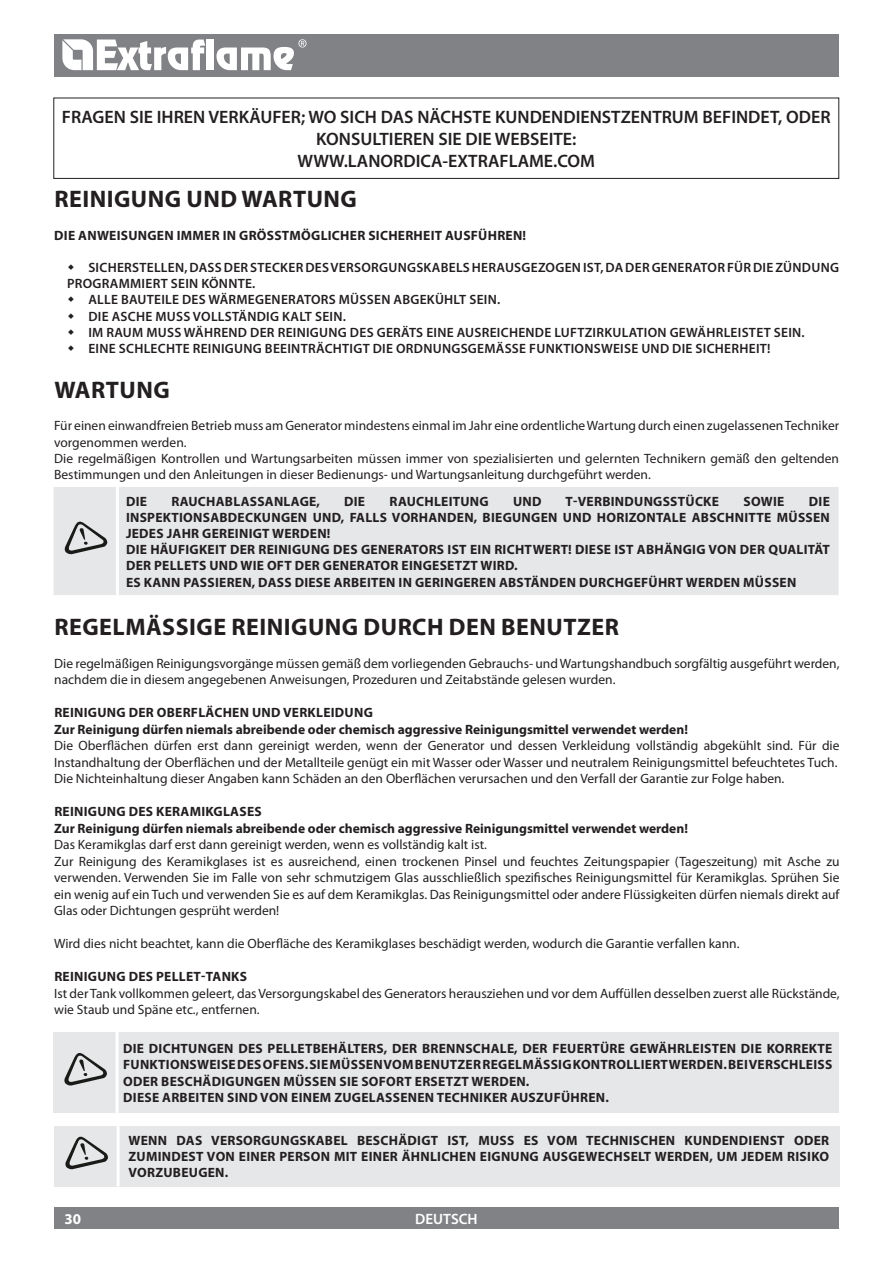
<style>
.page{position:relative;width:893px;height:1263px;background:#fff}
.page>*{position:absolute;margin:0;border:0;box-sizing:border-box;transform-origin:0 0}
.t1{font:700 24px "Myriad Pro";letter-spacing:.02em;color:#231f20}
.t2{font:600 18px "Myriad Pro";color:#231f20}
.t3{font:600 15px "Myriad Pro";color:#fff}
.t4{font:700 15px "Myriad Pro";color:#fff}
.t5{font:13.5px/16.5px "Myriad Pro";color:#231f20}
.t6{font:700 13.5px/16.2px "Myriad Pro";letter-spacing:.02em;color:#231f20}
.t7{font:600 13.5px "Myriad Pro";letter-spacing:.02em;color:#231f20}
.t8{font:700 13.5px/16.5px "Myriad Pro";color:#231f20}
</style>
<div class="page">
<div style="left:54px;top:34px;width:785px;height:43px;background:#808285"></div>
<div style="left:54px;top:1208px;width:785px;height:21px;background:#808285"></div>
<svg style="left:62px;top:39px;width:143px;height:31px"></svg>
<div style="left:207px;top:40px;width:7px;height:30px;background:#fff"></div>
<svg style="left:216px;top:39px;width:90px;height:31px"></svg>
<div style="left:54px;top:487px;width:785px;height:108px;background:#e6e7e9"></div>
<hr style="left:116px;top:487px;width:3px;height:108px;background:#fff">
<svg style="left:64px;top:520px;width:43px;height:35px;background:#b4b5b6"></svg>
<div style="left:54px;top:98px;width:785px;height:81px;border:1px solid #231f20"></div>
<div style="left:54px;top:1126px;width:786px;height:60px;background:#e6e7e9"></div>
<hr style="left:117px;top:1126px;width:3px;height:60px;background:#fff">
<svg style="left:65px;top:1136px;width:43px;height:34px"></svg>
<div style="left:53px;top:1032px;width:786px;height:81px;background:#e6e7e9"></div>
<hr style="left:116px;top:1032px;width:3px;height:81px;background:#fff">
<svg style="left:64px;top:1053px;width:43px;height:33px"></svg>
<h2 class="t2" style="left:62px;top:106px;width:12px">FRAGEN</h2>
<h2 class="t2" style="left:130px;top:106px;width:38px">SIE IHREN</h2>
<h2 class="t2" style="left:208px;top:106px;width:22px">VERKÄUFER</h2>
<h2 class="t2" style="left:301px;top:106px;width:58px">; WO SICH</h2>
<h2 class="t2" style="left:381px;top:106px;width:49px">DA S NÄCH</h2>
<h2 class="t2" style="left:463px;top:106px;width:44px">STE KUNDENDIEN</h2>
<h2 class="t2" style="left:602px;top:106px;width:22px">STZENTRUM</h2>
<h2 class="t2" style="left:702px;top:106px;width:11px">BEFINDET</h2>
<h2 class="t2" style="left:778px;top:106px;width:20px">, ODER</h2>
<h2 class="t2" style="left:316px;top:127px;width:12px">KON</h2>
<h2 class="t2" style="left:351px;top:127px;width:20px">SULTIEREN</h2>
<h2 class="t2" style="left:438px;top:127px;width:110px">SIE DIE WEBSEITE</h2>
<h2 class="t2" style="left:572px;top:127px;width:6px">:</h2>
<h2 class="t2" style="left:298px;top:149px;width:62px">WWW.LANORDICA</h2>
<h2 class="t2" style="left:442px;top:149px;width:38px">-EXTRAFLAME</h2>
<h2 class="t2" style="left:553px;top:149px;width:18px">.COM</h2>
<h1 class="t1" style="left:54px;top:183px;width:304px">REINIGUNG UND WARTUNG</h1>
<p class="t6" style="left:54px;top:227px;width:473px">DIE ANWEISUNGEN IMMER IN GRÖSSTMÖGLICHER SICHERHEIT AUSFÜHREN!</p>
<p class="t7" style="left:88px;top:259px;width:752px">SICHERSTELLEN, DASS DER STECKER DES VERSORGUNGSKABELS HERAUSGEZOGEN IST, DA DER GENERATOR FÜR DIE ZÜNDUNG</p>
<p class="t7" style="left:67px;top:275px;width:190px">PROGRAMMIERT SEIN KÖNNTE.</p>
<p class="t7" style="left:88px;top:291px;width:413px">ALLE BAUTEILE DES WÄRMEGENERATORS MÜSSEN ABGEKÜHLT SEIN.</p>
<p class="t7" style="left:88px;top:307px;width:259px">DIE ASCHE MUSS VOLLSTÄNDIG KALT SEIN.</p>
<p class="t7" style="left:88px;top:324px;width:718px">IM RAUM MUSS WÄHREND DER REINIGUNG DES GERÄTS EINE AUSREICHENDE LUFTZIRKULATION GEWÄHRLEISTET SEIN.</p>
<p class="t7" style="left:88px;top:340px;width:684px">EINE SCHLECHTE REINIGUNG BEEINTRÄCHTIGT DIE ORDNUNGSGEMÄSSE FUNKTIONSWEISE UND DIE SICHERHEIT!</p>
<h1 class="t1" style="left:54px;top:374px;width:117px">WARTUNG</h1>
<p class="t5" style="left:54px;top:418px;width:786px">Für einen einwandfreien Betrieb muss am Generator mindestens einmal im Jahr eine ordentliche Wartung durch einen zugelassenen Techniker vorgenommen werden.<br>Die regelmäßigen Kontrollen und Wartungsarbeiten müssen immer von spezialisierten und gelernten Technikern gemäß den geltenden Bestimmungen und den Anleitungen in dieser Bedienungs- und Wartungsanleitung durchgeführt werden.</p>
<p class="t6" style="left:126px;top:492px;width:22px">DIE</p>
<p class="t6" style="left:171px;top:492px;width:150px">RAUCHABLASSANLAGE,</p>
<p class="t6" style="left:344px;top:492px;width:22px">DIE</p>
<p class="t6" style="left:390px;top:492px;width:101px">RAUCHLEITUNG</p>
<p class="t6" style="left:513px;top:492px;width:30px">UND</p>
<p class="t6" style="left:565px;top:492px;width:155px">T-VERBINDUNGSSTÜCKE</p>
<p class="t6" style="left:743px;top:492px;width:42px">SOWIE</p>
<p class="t6" style="left:809px;top:492px;width:22px">DIE</p>
<p class="t6" style="left:126px;top:509px;width:276px">INSPEKTIONSABDECKUNGEN UND, FALLS VOR</p>
<p class="t6" style="left:419px;top:509px;width:413px">HANDEN, BIEGUNGEN UND HORIZONTALE ABSCHNITTE MÜSSEN</p>
<p class="t6" style="left:126px;top:525px;width:206px">JEDES JAHR GEREINIGT WERDEN!<br>DIE HÄUFIGKEIT</p>
<p class="t6" style="left:230px;top:541px;width:281px">DER REINIGUNG DES GENERATORS IST EIN RICHT</p>
<p class="t6" style="left:533px;top:541px;width:299px">WERT! DIESE IST ABHÄNGIG VON DER QUALITÄT</p>
<p class="t6" style="left:126px;top:557px;width:393px">DER PELLETS UND WIE OFT DER GENERATOR EINGESETZT WIRD.<br>ES KANN PASSIEREN, DASS DIESE ARB</p>
<p class="t6" style="left:360px;top:573px;width:438px">EITEN IN GERINGEREN ABSTÄNDEN DURCHGEFÜHRT WERDEN MÜSSEN</p>
<h1 class="t1" style="left:54px;top:611px;width:561px">REGELMÄSSIGE REINIGUNG DURCH DEN BENUTZER</h1>
<p class="t5" style="left:54px;top:655px;width:787px">Die regelmäßigen Reinigungsvorgänge müssen gemäß dem vorliegenden Gebrauchs- und Wartungshandbuch sorgfältig ausgeführt werden, nachdem die in diesem angegebenen Anweisungen, Prozeduren und Zeitabstände gelesen wurden.</p>
<p class="t8" style="left:54px;top:704px;width:635px">REINIGUNG DER OBERFLÄCHEN UND VERKLEIDUNG<br>ZUR REINIGUNG DÜRFEN NIEMALS ABREIBENDE ODER CHEMISCH AGGRESSIVE REINIGUNGSMITTEL VERWENDET WERDEN!</p>
<p class="t5" style="left:54px;top:737px;width:787px">Die Oberflächen dürfen erst dann gereinigt werden, wenn der Generator und dessen Verkleidung vollständig abgekühlt sind. Für die<br>Instandhaltung der Oberflächen und der Metallteile genügt ein mit Wasser oder Wasser und neutralem Reinigungsmittel befeuchtetes Tuch.<br>Die Nichteinhaltung dieser Angaben kann Schäden an den Oberflächen verursachen und den Verfall der Garantie zur Folge haben.</p>
<p class="t8" style="left:54px;top:803px;width:635px">REINIGUNG DES KERAMIKGLASES<br>ZUR REINIGUNG DÜRFEN NIEMALS ABREIBENDE ODER CHEMISCH AGGRESSIVE REINIGUNGSMITTEL VERWENDET WERDEN!</p>
<p class="t5" style="left:54px;top:836px;width:787px">Das Keramikglas darf erst dann gereinigt werden, wenn es vollständig kalt ist.<br>Zur Reinigung des Keramikglases ist es ausreichend, einen trockenen Pinsel und feuchtes Zeitungspapier (Tageszeitung) mit Asche zu verwenden. Verwenden Sie im Falle von sehr schmutzigem Glas ausschließlich spezifisches Reinigungsmittel für Keramikglas. Sprühen Sie ein wenig auf ein Tuch und verwenden Sie es auf dem Keramikglas. Das Reinigungsmittel oder andere Flüssigkeiten dürfen niemals direkt auf Glas oder Dichtungen gesprüht werden!</p>
<p class="t5" style="left:54px;top:935px;width:687px">Wird dies nicht beachtet, kann die Oberfläche des Keramikglases beschädigt werden, wodurch die Garantie verfallen kann.</p>
<p class="t6" style="left:54px;top:968px;width:194px">REINIGUNG DES PELLET-TANKS</p>
<p class="t5" style="left:54px;top:985px;width:787px">Ist der Tank vollkommen geleert, das Versorgungskabel des Generators herausziehen und vor dem Auffüllen desselben zuerst alle Rückstände, wie Staub und Späne etc., entfernen.</p>
<p class="t6" style="left:123px;top:1040px;width:662px">DIE DICHTUNGEN DES PELLETBEHÄLTERS, DER BRENNSCHALE, DER FEUERTÜRE GEWÄHRLEISTEN DIE KORR</p>
<p class="t6" style="left:123px;top:1040px;width:711px;text-indent:678px">EKTE FUNKTIONSWEISE DES OFENS. SIE MÜSSEN VOM BENUTZER REGELMÄSSIG KONTROLLIERT WERDEN. BEI VERSCHLEISS ODER BESCHÄDIGUNGEN MÜSSEN SIE SOFORT ERSETZT WERDEN.<br>DIESE ARB</p>
<p class="t6" style="left:188px;top:1088px;width:422px">EITEN SIND VON EINEM ZUGELASSENEN TECHNIKER AUSZUFÜHREN.</p>
<p class="t6" style="left:128px;top:1132px;width:700px;text-align:justify">WENN DAS VERSORGUNGSKABEL BESCHÄDIGT IST, MUSS ES VOM TECHNISCHEN KUNDENDIENST ODER ZUMINDEST VON EINER PERSON MIT EINER ÄHNLICHEN EIGNUNG AUSGEWECHSELT WERDEN, UM JEDEM RISIKO VOR</p>
<p class="t6" style="left:155px;top:1164px;width:74px">ZUBEUGEN.</p>
<p class="t4" style="left:65px;top:1209px;width:18px">30</p>
<p class="t3" style="left:415px;top:1209px;width:64px">DEUTSCH</p>
</div>
